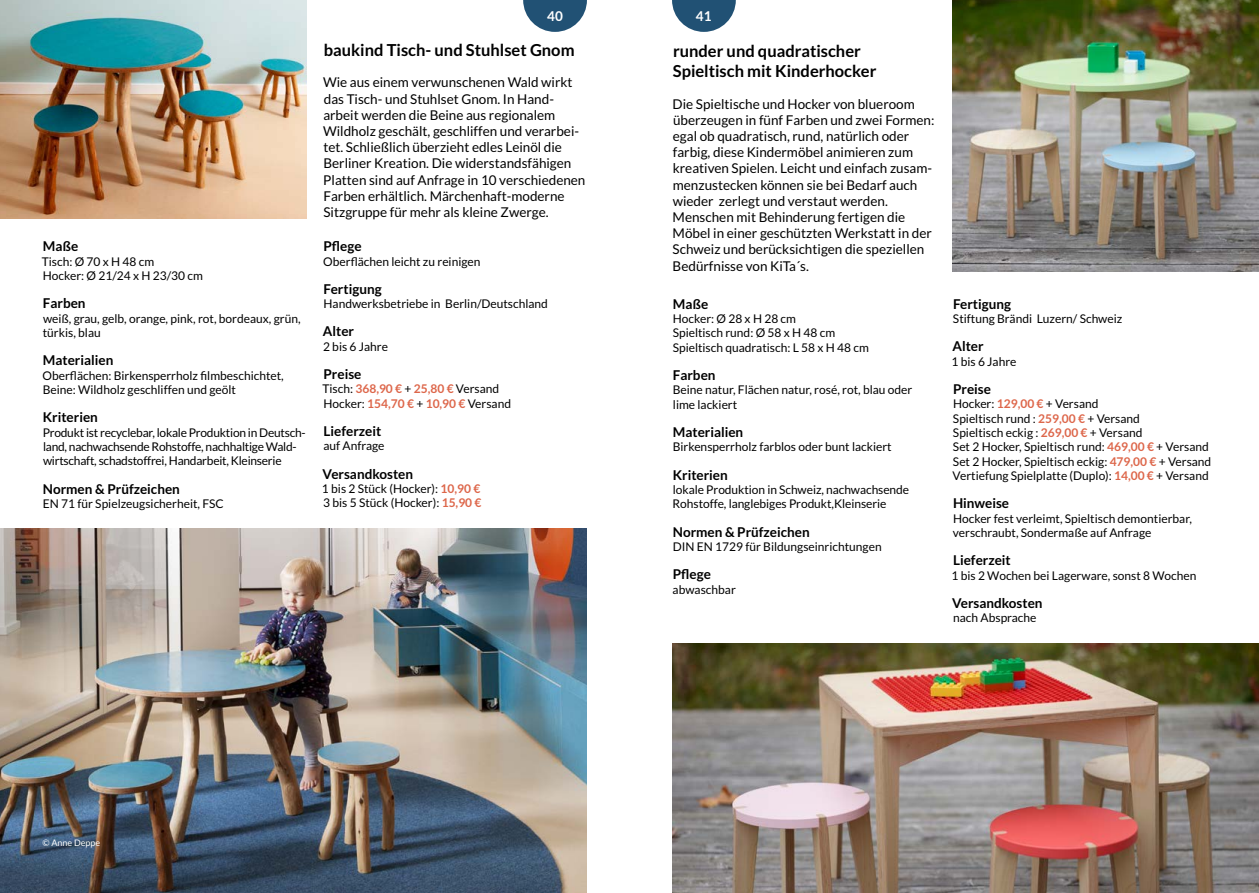
<style>
.page{position:relative;width:1259px;height:893px;background:#fff}
.page>*{position:absolute;margin:0;border:0;box-sizing:border-box;transform-origin:0 0}
.t1{font:700 16.5px/19.8px "Lato";color:#000}
.t2{font:13.5px/16.2px "Lato";color:#000}
.t3{font:700 13.5px "Lato";color:#000}
.t4{font:700 13.5px "Lato";color:#fff}
.t5{font:12px/14.4px "Lato";color:#000}
.t6{font:12px/14.4px "Lato";letter-spacing:-.02em;color:#000}
.t7{font:9px "Lato";color:#fff}
.s1{font-weight:700;color:#dd664a}
</style>
<div class="page">
<svg style="left:672px;top:0;width:64px;height:32px"></svg>
<img style="left:952px;top:0;width:307px;height:271px">
<img style="left:672px;top:643px;width:587px;height:250px">
<svg style="left:523px;top:0;width:64px;height:32px"></svg>
<img style="left:0;top:529px;width:587px;height:364px">
<img style="left:0;top:0;width:306px;height:218px">
<p class="t3" style="left:43px;top:238px;width:37px">Maße</p>
<p class="t5" style="left:42px;top:254px;width:163px">Tisch: Ø 70 x H 48 cm<br>Hocker: Ø 21/24 x H 23/30 cm</p>
<p class="t3" style="left:43px;top:295px;width:44px">Farben</p>
<p class="t5" style="left:43px;top:311px;width:259px">weiß, grau, gelb, orange, pink, rot, bordeaux, grün, türkis, blau</p>
<p class="t3" style="left:43px;top:352px;width:72px">Materialien</p>
<p class="t5" style="left:43px;top:368px;width:243px">Oberflächen: Birkensperrholz filmbeschichtet,<br>Beine: Wildholz geschliffen und geölt</p>
<p class="t3" style="left:43px;top:409px;width:57px">Kriterien</p>
<p class="t6" style="left:43px;top:425px;width:264px">Produkt ist recyclebar, lokale Produktion in Deutsch&shy;land, nachwachsende Rohstoffe, nachhaltige Wald&shy;wirtschaft, schadstoffrei, Handarbeit, Kleinserie</p>
<p class="t3" style="left:43px;top:481px;width:138px">Normen &amp; Prüfzeichen</p>
<p class="t5" style="left:43px;top:496px;width:182px">EN 71 für Spielzeugsicherheit, FSC</p>
<p class="t4" style="left:547px;top:9px;width:17px">40</p>
<p class="t4" style="left:696px;top:9px;width:17px">41</p>
<h1 class="t1" style="left:324px;top:40px;width:252px">baukind Tisch- und Stuhlset Gnom</h1>
<h1 class="t1" style="left:673px;top:41px;width:205px">runder und quadratischer<br>Spieltisch mit Kinderhocker</h1>
<p class="t2" style="left:323px;top:74px;width:264px">Wie aus einem verwunschenen Wald wirkt das Tisch- und Stuhlset Gnom. In Hand&shy;arbeit werden die Beine aus regionalem Wildholz geschält, geschliffen und verarbei&shy;tet. Schließlich überzieht edles Leinöl die Berliner Kreation. Die widerstandsfähigen Platten sind auf Anfrage in 10 verschiedenen Farben erhältlich. Märchenhaft-moderne Sitzgruppe für mehr als kleine Zwerge.</p>
<p class="t2" style="left:672px;top:96px;width:263px">Die Spieltische und Hocker von blueroom überzeugen in fünf Farben und zwei Formen: egal ob quadratisch, rund, natürlich oder farbig, diese Kindermöbel animieren zum kreativen Spielen. Leicht und einfach zusam&shy;menzustecken können sie bei Bedarf auch wieder zerlegt und verstaut werden.<br>Menschen mit Behinderung fertigen die Möbel in einer geschützten Werkstatt in der Schweiz und berücksichtigen die speziellen Bedürfnisse von KiTa´s.</p>
<p class="t3" style="left:323px;top:238px;width:40px">Pflege</p>
<p class="t5" style="left:323px;top:254px;width:159px">Oberflächen leicht zu reinigen</p>
<p class="t3" style="left:324px;top:281px;width:60px">Fertigung</p>
<p class="t5" style="left:323px;top:296px;width:226px">Handwerksbetriebe in Berlin/Deutschland</p>
<p class="t3" style="left:323px;top:324px;width:33px">Alter</p>
<p class="t5" style="left:323px;top:339px;width:67px">2 bis 6 Jahre</p>
<p class="t3" style="left:323px;top:366px;width:39px">Preise</p>
<p class="t5" style="left:322px;top:382px;width:190px">Tisch: <span class="s1">368,90 €</span> + <span class="s1">25,80 €</span> Versand<br>Hocker: <span class="s1">154,70 €</span> + <span class="s1">10,90 €</span> Versand</p>
<p class="t3" style="left:324px;top:423px;width:59px">Lieferzeit</p>
<p class="t5" style="left:323px;top:439px;width:63px">auf Anfrage</p>
<p class="t3" style="left:322px;top:466px;width:92px">Versandkosten</p>
<p class="t5" style="left:322px;top:481px;width:161px">1 bis 2 Stück (Hocker): <span class="s1">10,90 €<br></span>3 bis 5 Stück (Hocker): <span class="s1">15,90 €</span></p>
<p class="t3" style="left:673px;top:296px;width:37px">Maße</p>
<p class="t5" style="left:672px;top:311px;width:198px">Hocker: Ø 28 x H 28 cm<br>Spieltisch rund: Ø 58 x H 48 cm<br>Spieltisch quadratisch: L 58 x H 48 cm</p>
<p class="t3" style="left:673px;top:367px;width:44px">Farben</p>
<p class="t5" style="left:673px;top:383px;width:241px">Beine natur, Flächen natur, rosé, rot, blau oder lime lackiert</p>
<p class="t3" style="left:673px;top:424px;width:72px">Materialien</p>
<p class="t5" style="left:673px;top:440px;width:220px">Birkensperrholz farblos oder bunt lackiert</p>
<p class="t3" style="left:673px;top:467px;width:57px">Kriterien</p>
<p class="t5" style="left:672px;top:482px;width:238px">lokale Produktion in Schweiz, nachwachsende<br>Rohstoffe, langlebiges Produkt,Kleinserie</p>
<p class="t3" style="left:673px;top:524px;width:138px">Normen &amp; Prüfzeichen</p>
<p class="t5" style="left:673px;top:539px;width:210px">DIN EN 1729 für Bildungseinrichtungen</p>
<p class="t3" style="left:673px;top:566px;width:40px">Pflege</p>
<p class="t5" style="left:672px;top:582px;width:65px">abwaschbar</p>
<p class="t3" style="left:953px;top:296px;width:60px">Fertigung</p>
<p class="t5" style="left:953px;top:311px;width:171px">Stiftung Brändi Luzern/ Schweiz</p>
<p class="t3" style="left:952px;top:338px;width:33px">Alter</p>
<p class="t5" style="left:951px;top:354px;width:67px">1 bis 6 Jahre</p>
<p class="t3" style="left:953px;top:381px;width:39px">Preise</p>
<p class="t5" style="left:952px;top:396px;width:260px">Hocker: <span class="s1">129,00 €</span> + Versand<br>Spieltisch rund : <span class="s1">259,00 €</span> + Versand<br>Spieltisch eckig : <span class="s1">269,00 €</span> + Versand<br>Set 2 Hocker, Spieltisch rund: <span class="s1">469,00 €</span> + Versand Set 2 Hocker, Spieltisch eckig: <span class="s1">479,00 €</span> + Versand Vertiefung Spielplatte (Duplo): <span class="s1">14,00 €</span> + Versand</p>
<p class="t3" style="left:953px;top:496px;width:58px">Hinweise</p>
<p class="t5" style="left:953px;top:511px;width:240px">Hocker fest verleimt, Spieltisch demontierbar, verschraubt, Sondermaße auf Anfrage</p>
<p class="t3" style="left:953px;top:553px;width:59px">Lieferzeit</p>
<p class="t5" style="left:951px;top:568px;width:247px">1 bis 2 Wochen bei Lagerware, sonst 8 Wochen</p>
<p class="t3" style="left:952px;top:595px;width:92px">Versandkosten</p>
<p class="t5" style="left:953px;top:611px;width:85px">nach Absprache</p>
<p class="t7" style="left:43px;top:838px;width:59px">© Anne Deppe</p>
</div>
